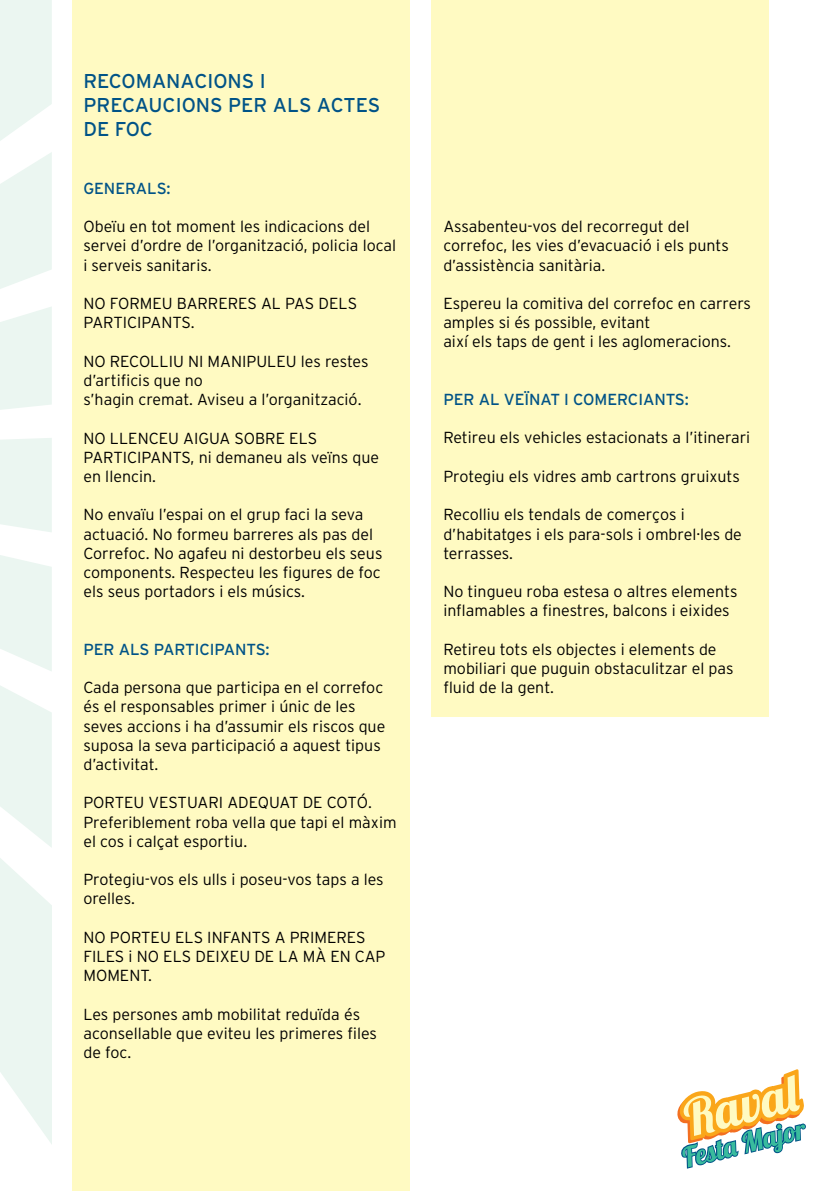
<style>
.page{position:relative;width:840px;height:1191px;background:#fff}
.page>*{position:absolute;margin:0;border:0;box-sizing:border-box;transform-origin:0 0}
.t1{font:20px/24px "Interstate";color:#005387}
.t2{font:300 16px/19.2px "Interstate";color:#000}
.t3{font:16px "Interstate";letter-spacing:-.005em;color:#005387}
</style>
<div class="page">
<svg style="left:0;top:0;width:52px;height:1144px;fill:#ebf6f1"></svg>
<div style="left:431px;top:0;width:337px;height:717px;background:#fffac2"></div>
<div style="left:72px;top:0;width:337px;height:1191px;background:#fffac2"></div>
<svg style="left:677px;top:1069px;width:129px;height:100px"></svg>
<p class="t1" style="left:83px;top:69px;width:298px">RECOMANACIONS I<br>PRECAUCIONS PER ALS ACTES<br>DE FOC</p>
<p class="t3" style="left:83px;top:179px;width:89px">GENERALS:</p>
<p class="t2" style="left:83px;top:217px;width:314px">Obeïu en tot moment les indicacions del servei d’ordre de l’organització, policia local i serveis sanitaris.</p>
<p class="t2" style="left:83px;top:294px;width:275px">NO FORMEU BARRERES AL PAS DELS<br>PARTICIPANTS.</p>
<p class="t2" style="left:83px;top:351px;width:286px">NO RECOLLIU NI MANIPULEU les restes d’artificis que no<br>s’hagin cremat. Aviseu a l’organització.</p>
<p class="t2" style="left:83px;top:428px;width:297px">NO LLENCEU AIGUA SOBRE ELS<br>PARTICIPANTS, ni demaneu als veïns que en llencin.</p>
<p class="t2" style="left:83px;top:505px;width:300px">No envaïu l’espai on el grup faci la seva actuació. No formeu barreres als pas del Correfoc. No agafeu ni destorbeu els seus components. Respecteu les figures de foc els seus portadors i els músics.</p>
<p class="t3" style="left:83px;top:640px;width:188px">PER ALS PARTICIPANTS:</p>
<p class="t2" style="left:83px;top:678px;width:303px">Cada persona que participa en el correfoc és el responsables primer i únic de les seves accions i ha d’assumir els riscos que suposa la seva participació a aquest tipus d’activitat.</p>
<p class="t2" style="left:83px;top:793px;width:314px">PORTEU VESTUARI ADEQUAT DE COTÓ.<br>Preferiblement roba vella que tapi el màxim el cos i calçat esportiu.</p>
<p class="t2" style="left:83px;top:870px;width:302px">Protegiu-vos els ulls i poseu-vos taps a les orelles.</p>
<p class="t2" style="left:83px;top:927px;width:303px">NO PORTEU ELS INFANTS A PRIMERES<br>FILES i NO ELS DEIXEU DE LA MÀ EN CAP<br>MOMENT.</p>
<p class="t2" style="left:83px;top:1004px;width:295px">Les persones amb mobilitat reduïda és aconsellable que eviteu les primeres files de foc.</p>
<p class="t2" style="left:443px;top:217px;width:287px">Assabenteu-vos del recorregut del correfoc, les vies d’evacuació i els punts d’assistència sanitària.</p>
<p class="t2" style="left:443px;top:294px;width:309px">Espereu la comitiva del correfoc en carrers amples si és possible, evitant<br>així els taps de gent i les aglomeracions.</p>
<p class="t3" style="left:443px;top:390px;width:247px">PER AL VEÏNAT I COMERCIANTS:</p>
<p class="t2" style="left:443px;top:428px;width:308px">Retireu els vehicles estacionats a l’itinerari</p>
<p class="t2" style="left:443px;top:466px;width:298px">Protegiu els vidres amb cartrons gruixuts</p>
<p class="t2" style="left:443px;top:505px;width:300px">Recolliu els tendals de comerços i d’habitatges i els para-sols i ombrel·les de terrasses.</p>
<p class="t2" style="left:443px;top:582px;width:295px">No tingueu roba estesa o altres elements inflamables a finestres, balcons i eixides</p>
<p class="t2" style="left:443px;top:639px;width:291px">Retireu tots els objectes i elements de mobiliari que puguin obstaculitzar el pas fluid de la gent.</p>
</div>
